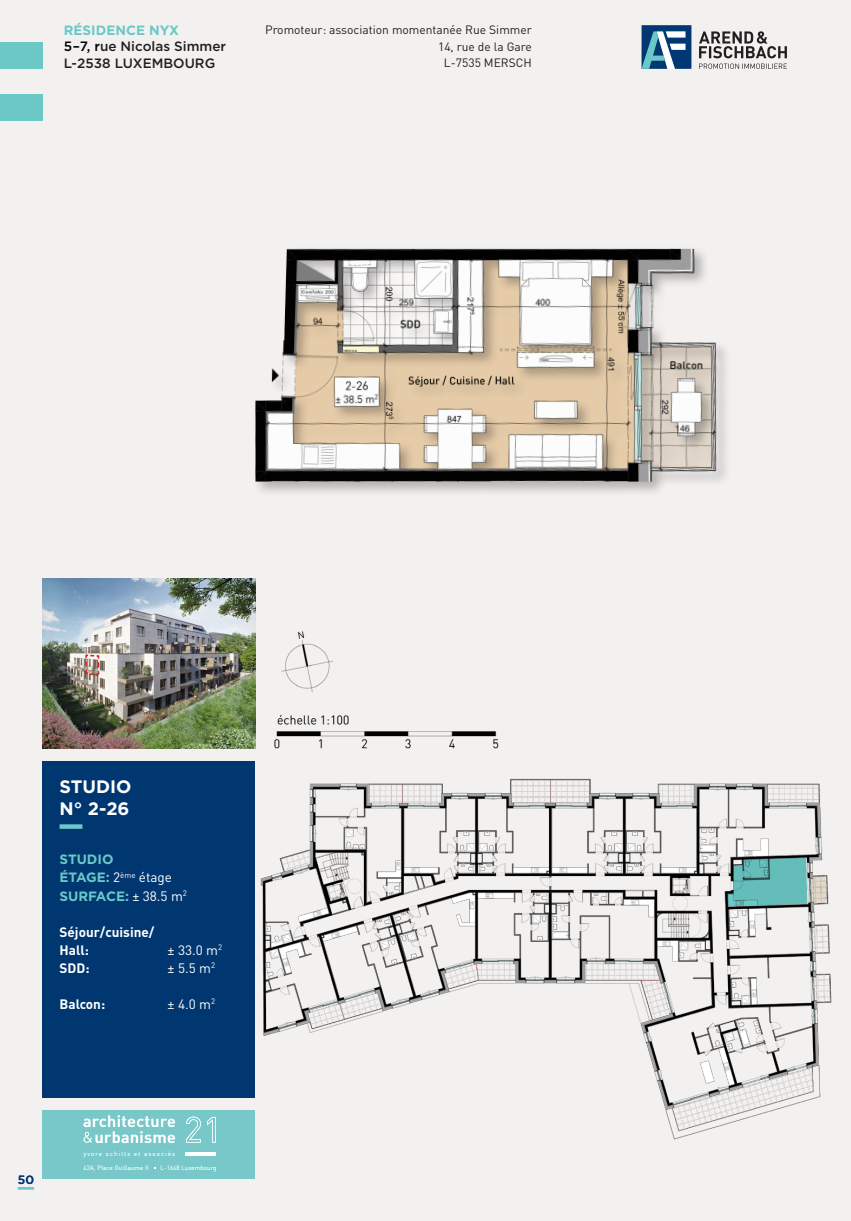
<style>
.page{position:relative;width:851px;height:1221px;background:#fff}
.page>*{position:absolute;margin:0;border:0;box-sizing:border-box;transform-origin:0 0}
.t1{font:700 18px/21.6px "Gotham";color:#fff}
.t2{font:500 16.2px/15.6px "DIN";letter-spacing:.025em;color:#fff;text-align:right}
.t3{font:500 13.5px/16.4px "Gotham";color:#231f20}
.Texte_courant{font:700 13.5px "Gotham";color:#6ac8c7}
.Texte_courant-2{font:700 13.5px "DIN";color:#fff}
.Texte_courant-3{font:13.5px "DIN";color:#fff}
.t4{font:12px/16.5px "DIN";color:#231f20;text-align:right}
.t5{font:500 12px "Gotham";color:#013874}
.t6{font:300 6.3px "DIN";letter-spacing:.02em;color:#fff}
.t7{font:300 6.15px "DIN";letter-spacing:.18em;color:#fff}
.s1{font-weight:700;color:#6ac8c7}
.s2{color:#000001}
.s3{font-family:"DIN";font-weight:400;color:#fff}
</style>
<div class="page">
<div style="left:0;top:0;width:850px;height:1220px;background:#f3f1ef"></div>
<div style="left:43px;top:1110px;width:212px;height:68px;background:#78c7c9"></div>
<svg style="left:186px;top:1116px;width:15px;height:26px"></svg>
<svg style="left:207px;top:1116px;width:9px;height:26px"></svg>
<svg style="left:84px;top:1132px;width:8px;height:10px"></svg>
<svg style="left:186px;top:1152px;width:30px;height:3px"></svg>
<div style="left:43px;top:761px;width:212px;height:336px;background:#003770"></div>
<div style="left:0;top:95px;width:43px;height:26px;background:#6ac8c7"></div>
<div style="left:0;top:43px;width:43px;height:26px;background:#6ac8c7"></div>
<svg style="left:18px;top:1187px;width:16px;height:2px"></svg>
<img style="left:43px;top:578px;width:212px;height:170px">
<img style="left:260px;top:778px;width:572px;height:362px">
<div style="left:252px;top:246px;width:479px;height:250px;background:#231f20;opacity:.3"></div>
<img style="left:255px;top:249px;width:476px;height:232px">
<img style="left:274px;top:714px;width:225px;height:35px">
<img style="left:281px;top:631px;width:52px;height:61px">
<svg style="left:60px;top:824px;width:22px;height:4px"></svg>
<svg style="left:85px;top:653px;width:15px;height:23px"></svg>
<svg style="left:641px;top:345px;width:72px;height:124px;background:#c6bfb6"></svg>
<svg style="left:727px;top:857px;width:99px;height:49px;background:#75b0ad"></svg>
<svg style="left:699px;top:31px;width:87px;height:38px"></svg>
<svg style="left:641px;top:25px;width:50px;height:44px"></svg>
<p class="t3" style="left:64px;top:22px;width:164px"><span class="s1">RÉSIDENCE NYX<br></span><span class="s2">5–7, r</span>ue Nicolas Simmer<br>L-2538 LUXEMBOURG</p>
<p class="t4" style="left:265px;top:21px;width:268px">Promoteur: association momentanée Rue Simmer<br>14, rue de la Gare<br>L-7535 MERSCH</p>
<p class="t1" style="left:60px;top:775px;width:73px">STUDIO<br>N° 2-26</p>
<p class="Texte_courant" style="left:60px;top:850px;width:55px">STUDIO</p>
<p class="Texte_courant" style="left:60px;top:868px;width:114px">ÉTAGE: <span class="s3">2</span><sup>ème</sup> <span class="s3">étage</span></p>
<p class="Texte_courant" style="left:60px;top:886px;width:129px">SURFACE: <span class="s3">± 38.5 m</span><sup>2</sup></p>
<p class="Texte_courant-2" style="left:60px;top:922px;width:96px">Séjour/cuisine/</p>
<p class="Texte_courant-2" style="left:60px;top:940px;width:31px">Hall:</p>
<p class="Texte_courant-3" style="left:168px;top:941px;width:56px">± 33.0 m<sup>2</sup></p>
<p class="Texte_courant-2" style="left:60px;top:958px;width:31px">SDD:</p>
<p class="Texte_courant-3" style="left:168px;top:959px;width:49px">± 5.5 m<sup>2</sup></p>
<p class="Texte_courant-2" style="left:60px;top:994px;width:47px">Balcon:</p>
<p class="Texte_courant-3" style="left:168px;top:995px;width:49px">± 4.0 m<sup>2</sup></p>
<p class="t5" style="left:18px;top:1171px;width:18px">50</p>
<h2 class="t2" style="left:83px;top:1112px;width:94px">architecture urbanisme</h2>
<p class="t7" style="left:84px;top:1149px;width:93px">yvore schiltz et associés</p>
<p class="t6" style="left:83px;top:1163px;width:67px">42A, Place Guillaume II</p>
<p class="t6" style="left:160px;top:1163px;width:58px">L-1648 Luxembourg</p>
</div>
